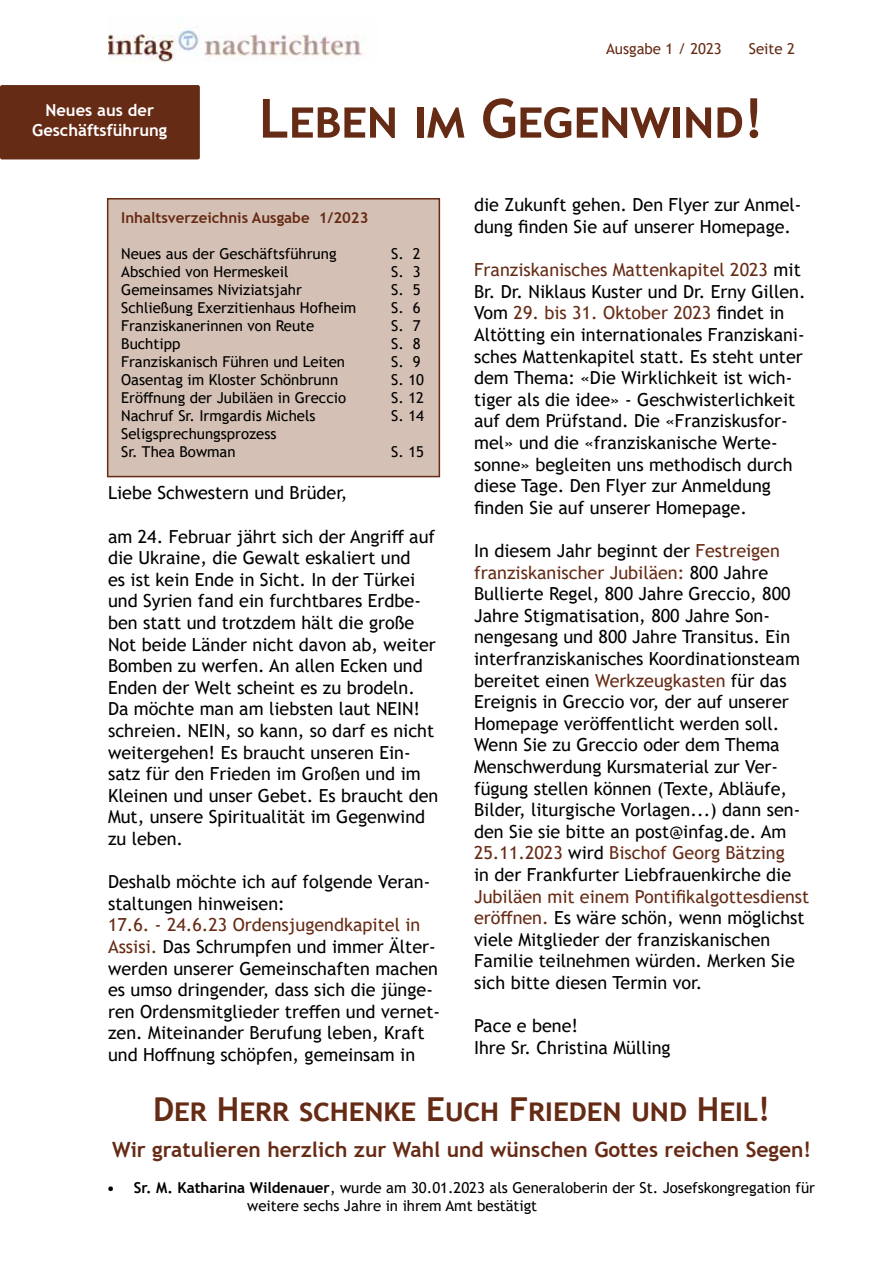
<style>
.page{position:relative;width:893px;height:1263px;background:#fff}
.page>*{position:absolute;margin:0;border:0;box-sizing:border-box;transform-origin:0 0}
.t1{font:700 54px "Trebuchet MS";color:#662b15}
.t2{font:700 33px "Trebuchet MS";color:#662b15}
.t3{font:700 21px "Trebuchet MS";color:#662b15}
.t4{font:18px/21.6px "Trebuchet MS";color:#000}
.t5{font:700 16.5px/19.8px "Trebuchet MS";color:#fff;text-align:center}
.t6{font:15px/18px "Trebuchet MS";color:#000}
.t7{font:700 15px "Trebuchet MS";color:#662b15}
.t8{font:15px "Trebuchet MS";color:#662b15}
.s1{color:#662b15}
.s2{font-weight:700}
</style>
<div class="page">
<div style="left:0;top:85px;width:200px;height:74px;background:#662b15;border-radius:2px"></div>
<img style="left:108px;top:29px;width:258px;height:33px">
<div style="left:108px;top:199px;width:331px;height:278px;background:#d4c0b4"></div>
<div style="left:107px;top:198px;width:333px;height:279px;border:2px solid #662b15"></div>
<p class="t5" style="left:32px;top:100px;width:136px">Neues aus der<br>Geschäftsführung</p>
<p class="t8" style="left:606px;top:39px;width:117px">Ausgabe 1 / 2023</p>
<p class="t8" style="left:749px;top:39px;width:48px">Seite 2</p>
<h1 class="t1" style="left:259px;top:85px;width:506px">Leben im Gegenwind!</h1>
<p class="t4" style="left:474px;top:194px;width:329px">die Zukunft gehen. Den Flyer zur Anmel&shy;dung finden Sie auf unserer Homepage.</p>
<p class="t4" style="left:474px;top:259px;width:333px"><span class="s1">Franziskanisches Mattenkapitel 2023</span> mit Br. Dr. Niklaus Kuster und Dr. Erny Gillen.<br>Vom <span class="s1">29. bis 31. Oktober 2023</span> findet in Altötting ein internationales Franziskani&shy;sches Mattenkapitel statt. Es steht unter dem Thema: «Die Wirklichkeit ist wich&shy;tiger als die idee» - Geschwisterlichkeit auf dem Prüfstand. Die «Franziskusfor&shy;mel» und die «franziskanische Werte&shy;sonne» begleiten uns methodisch durch diese Tage. Den Flyer zur Anmeldung finden Sie auf unserer Homepage.</p>
<p class="t4" style="left:474px;top:540px;width:328px">In diesem Jahr beginnt der <span class="s1">Festreigen franziskanischer Jubiläen:</span> 800 Jahre Bullierte Regel, 800 Jahre Greccio, 800<br>Jahre Stigmatisation, 800 Jahre Son&shy;nengesang und 800 Jahre Transitus. Ein interfranziskanisches Koordinationsteam bereitet einen <span class="s1">Werkzeugkasten</span> für das Ereignis in Greccio vor, der auf unserer Homepage veröffentlicht werden soll.<br>Wenn Sie zu Greccio oder dem Thema Menschwerdung Kursmaterial zur Ver&shy;fügung stellen können (Texte, Abläufe, Bilder, liturgische Vorlagen...) dann sen&shy;den Sie sie bitte an post@infag.de. Am <span class="s1">25.11.2023</span> wird <span class="s1">Bischof Georg Bätzing </span>in der Frankfurter Liebfrauenkirche die</p>
<p class="t4" style="left:474px;top:885px;width:337px"><span class="s1">Jubiläen mit einem Pontifikalgottesdienst eröffnen.</span> Es wäre schön, wenn möglichst viele Mitglieder der franziskanischen Familie teilnehmen würden. Merken Sie sich bitte diesen Termin vor.</p>
<p class="t4" style="left:474px;top:1015px;width:198px">Pace e bene!<br>Ihre Sr. Christina Mülling</p>
<h2 class="t2" style="left:153px;top:1088px;width:619px">Der Herr schenke Euch Frieden und Heil!</h2>
<p class="t3" style="left:112px;top:1136px;width:701px">Wir gratulieren herzlich zur Wahl und wünschen Gottes reichen Segen!</p>
<p class="t6" style="left:247px;top:1178px;width:569px;text-indent:-140px"><span class="s2">• Sr. M. Katharina Wildenauer</span>, wurde am 30.01.2023 als Generaloberin der St. Josefskongregation für weitere sechs Jahre in ihrem Amt bestätigt</p>
<p class="t7" style="left:121px;top:209px;width:249px">Inhaltsverzeichnis Ausgabe 1/2023</p>
<p class="t6" style="left:121px;top:245px;width:217px">Neues aus der Geschäftsführung</p>
<p class="t6" style="left:391px;top:245px;width:31px">S. 2</p>
<p class="t6" style="left:121px;top:263px;width:169px">Abschied von Hermeskeil</p>
<p class="t6" style="left:391px;top:263px;width:31px">S. 3</p>
<p class="t6" style="left:121px;top:281px;width:182px">Gemeinsames Niviziatsjahr</p>
<p class="t6" style="left:391px;top:281px;width:31px">S. 5</p>
<p class="t6" style="left:121px;top:299px;width:237px">Schließung Exerzitienhaus Hofheim</p>
<p class="t6" style="left:391px;top:299px;width:31px">S. 6</p>
<p class="t6" style="left:121px;top:317px;width:195px">Franziskanerinnen von Reute</p>
<p class="t6" style="left:391px;top:317px;width:31px">S. 7</p>
<p class="t6" style="left:121px;top:335px;width:61px">Buchtipp</p>
<p class="t6" style="left:391px;top:335px;width:31px">S. 8</p>
<p class="t6" style="left:121px;top:353px;width:225px">Franziskanisch Führen und Leiten</p>
<p class="t6" style="left:391px;top:353px;width:31px">S. 9</p>
<p class="t6" style="left:121px;top:371px;width:219px">Oasentag im Kloster Schönbrunn</p>
<p class="t6" style="left:391px;top:371px;width:34px">S. 10</p>
<p class="t6" style="left:121px;top:389px;width:226px">Eröffnung der Jubiläen in Greccio</p>
<p class="t6" style="left:391px;top:389px;width:34px">S. 12</p>
<p class="t6" style="left:121px;top:407px;width:196px">Nachruf Sr. Irmgardis Michels</p>
<p class="t6" style="left:391px;top:407px;width:34px">S. 14</p>
<p class="t6" style="left:121px;top:425px;width:157px">Seligsprechungsprozess<br>Sr. Thea Bowman</p>
<p class="t6" style="left:391px;top:443px;width:34px">S. 15</p>
<p class="t4" style="left:108px;top:482px;width:241px">Liebe Schwestern und Brüder,</p>
<p class="t4" style="left:108px;top:525px;width:332px">am 24. Februar jährt sich der Angriff auf die Ukraine, die Gewalt eskaliert und<br>es ist kein Ende in Sicht. In der Türkei und Syrien fand ein furchtbares Erdbe&shy;ben statt und trotzdem hält die große Not beide Länder nicht davon ab, weiter Bomben zu werfen. An allen Ecken und Enden der Welt scheint es zu brodeln.<br>Da möchte man am liebsten laut NEIN! schreien. NEIN, so kann, so darf es nicht weitergehen! Es braucht unseren Ein&shy;satz für den Frieden im Großen und im Kleinen und unser Gebet. Es braucht den Mut, unsere Spiritualität im Gegenwind zu leben.</p>
<p class="t4" style="left:108px;top:871px;width:324px">Deshalb möchte ich auf folgende Veran&shy;staltungen hinweisen:</p>
<p class="t4" style="left:108px;top:914px;width:334px"><span class="s1">17.6. - 24.6.23 Ordensjugendkapitel in Assisi.</span> Das Schrumpfen und immer Älter&shy;werden unserer Gemeinschaften machen es umso dringender, dass sich die jünge&shy;ren Ordensmitglieder treffen und vernet&shy;zen. Miteinander Berufung leben, Kraft und Hoffnung schöpfen, gemeinsam in</p>
</div>
